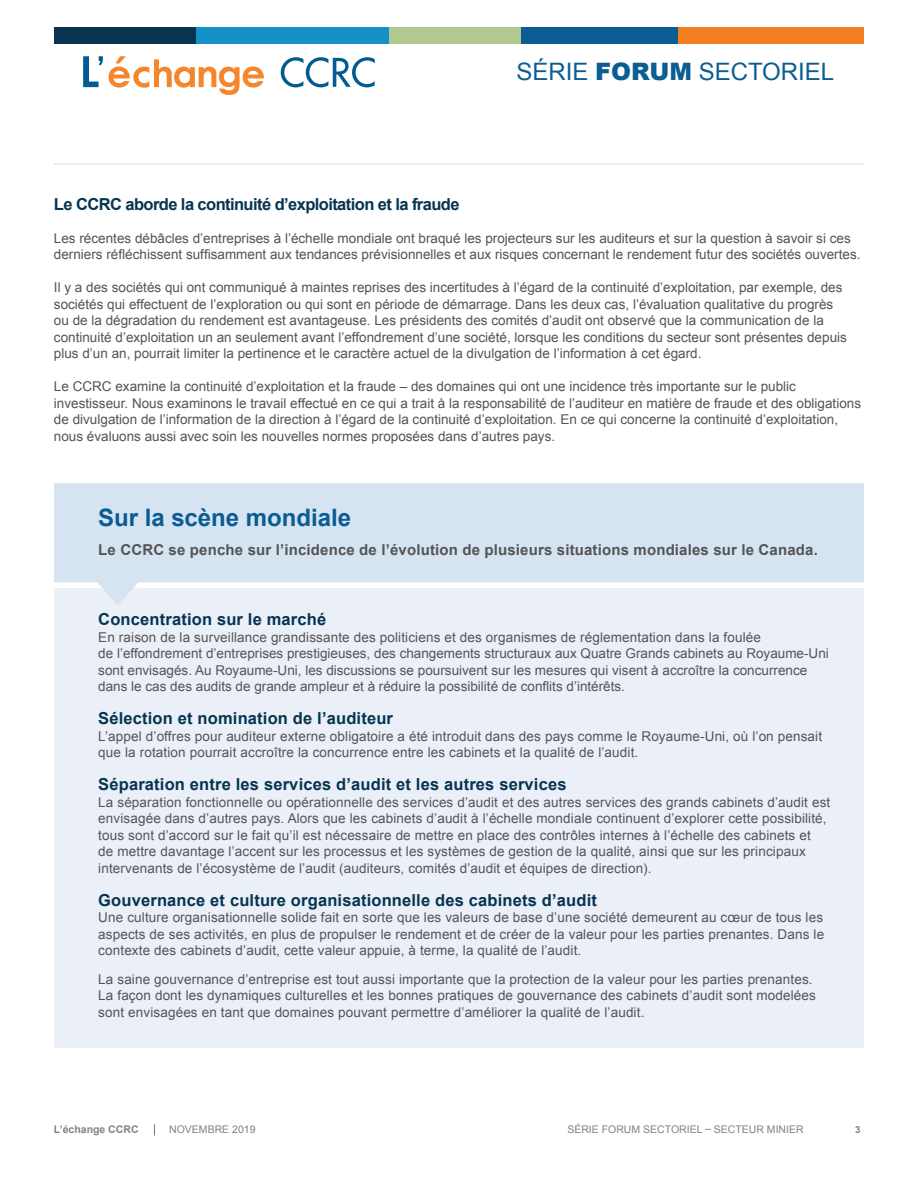
<style>
.page{position:relative;width:918px;height:1188px;background:#fff}
.page>*{position:absolute;margin:0;border:0;box-sizing:border-box;transform-origin:0 0}
.t1{font:24px "Arial";color:#0b5d92}
.t2{font:700 24px "Arial";color:#0a5c92}
.t3{font:700 16.5px "Arial";letter-spacing:.01em;color:#063451}
.t4{font:700 16.5px "Arial";letter-spacing:-.035em;color:#063451}
.t5{font:700 15px "Arial";letter-spacing:.01em;color:#545454}
.t6{font:13.5px/16.5px "Arial";color:#545454}
.t7{font:10.5px "Arial";color:#808285}
.t8{font:700 10.5px "Arial";color:#808285}
.t9{font:700 9.75px "Arial";color:#808285}
.s1{font-weight:900}
</style>
<div class="page">
<div style="left:54px;top:27px;width:142px;height:17px;background:#063451"></div>
<div style="left:389px;top:27px;width:132px;height:17px;background:#b1c98f"></div>
<div style="left:196px;top:27px;width:193px;height:17px;background:#1491c6"></div>
<div style="left:521px;top:27px;width:157px;height:17px;background:#0a5c92"></div>
<div style="left:678px;top:27px;width:186px;height:17px;background:#f28021"></div>
<hr style="left:54px;top:163px;width:810px;height:2px;background:#e5e6e5">
<div style="left:54px;top:588px;width:810px;height:459px;background:#ebf0f8"></div>
<svg style="left:54px;top:483px;width:810px;height:122px;fill:#d6e3f1"></svg>
<svg style="left:281px;top:57px;width:94px;height:30px"></svg>
<svg style="left:109px;top:56px;width:155px;height:39px"></svg>
<svg style="left:83px;top:56px;width:20px;height:31px"></svg>
<h1 class="t1" style="left:516px;top:56px;width:319px">SÉRIE <span class="s1">FORUM</span> SECTORIEL</h1>
<p class="t4" style="left:54px;top:193px;width:407px">Le CCRC aborde la continuité d’exploitation et la fraude</p>
<p class="t6" style="left:54px;top:230px;width:808px">Les récentes débâcles d’entreprises à l’échelle mondiale ont braqué les projecteurs sur les auditeurs et sur la question à savoir si ces derniers réfléchissent suffisamment aux tendances prévisionnelles et aux risques concernant le rendement futur des sociétés ouvertes.</p>
<p class="t6" style="left:54px;top:279px;width:794px">Il y a des sociétés qui ont communiqué à maintes reprises des incertitudes à l’égard de la continuité d’exploitation, par exemple, des sociétés qui effectuent de l’exploration ou qui sont en période de démarrage. Dans les deux cas, l’évaluation qualitative du progrès ou de la dégradation du rendement est avantageuse. Les présidents des comités d’audit ont observé que la communication de la continuité d’exploitation un an seulement avant l’effondrement d’une société, lorsque les conditions du secteur sont présentes depuis plus d’un an, pourrait limiter la pertinence et le caractère actuel de la divulgation de l’information à cet égard.</p>
<p class="t6" style="left:54px;top:378px;width:809px">Le CCRC examine la continuité d’exploitation et la fraude – des domaines qui ont une incidence très importante sur le public investisseur. Nous examinons le travail effectué en ce qui a trait à la responsabilité de l’auditeur en matière de fraude et des obligations de divulgation de l’information de la direction à l’égard de la continuité d’exploitation. En ce qui concerne la continuité d’exploitation, nous évaluons aussi avec soin les nouvelles normes proposées dans d’autres pays.</p>
<h1 class="t2" style="left:98px;top:501px;width:254px">Sur la scène mondiale</h1>
<p class="t5" style="left:98px;top:540px;width:721px">Le CCRC se penche sur l’incidence de l’évolution de plusieurs situations mondiales sur le Canada.</p>
<p class="t3" style="left:98px;top:609px;width:230px">Concentration sur le marché</p>
<p class="t6" style="left:98px;top:629px;width:732px">En raison de la surveillance grandissante des politiciens et des organismes de réglementation dans la foulée<br>de l’effondrement d’entreprises prestigieuses, des changements structuraux aux Quatre Grands cabinets au Royaume-Uni sont envisagés. Au Royaume-Uni, les discussions se poursuivent sur les mesures qui visent à accroître la concurrence dans le cas des audits de grande ampleur et à réduire la possibilité de conflits d’intérêts.</p>
<p class="t3" style="left:98px;top:708px;width:296px">Sélection et nomination de l’auditeur</p>
<p class="t6" style="left:98px;top:728px;width:725px">L’appel d’offres pour auditeur externe obligatoire a été introduit dans des pays comme le Royaume-Uni, où l’on pensait que la rotation pourrait accroître la concurrence entre les cabinets et la qualité de l’audit.</p>
<p class="t3" style="left:98px;top:774px;width:470px">Séparation entre les services d’audit et les autres services</p>
<p class="t6" style="left:98px;top:794px;width:734px">La séparation fonctionnelle ou opérationnelle des services d’audit et des autres services des grands cabinets d’audit est envisagée dans d’autres pays. Alors que les cabinets d’audit à l’échelle mondiale continuent d’explorer cette possibilité, tous sont d’accord sur le fait qu’il est nécessaire de mettre en place des contrôles internes à l’échelle des cabinets et<br>de mettre davantage l’accent sur les processus et les systèmes de gestion de la qualité, ainsi que sur les principaux intervenants de l’écosystème de l’audit (auditeurs, comités d’audit et équipes de direction).</p>
<p class="t3" style="left:98px;top:889px;width:500px">Gouvernance et culture organisationnelle des cabinets d’audit</p>
<p class="t6" style="left:98px;top:910px;width:727px;text-align:justify">Une culture organisationnelle solide fait en sorte que les valeurs de base d’une société demeurent au cœur de tous les aspects de ses activités, en plus de propulser le rendement et de créer de la valeur pour les parties prenantes. Dans le contexte des cabinets d’audit, cette valeur appuie, à terme, la qualité de l’audit.</p>
<p class="t6" style="left:98px;top:971px;width:719px">La saine gouvernance d’entreprise est tout aussi importante que la protection de la valeur pour les parties prenantes.<br>La façon dont les dynamiques culturelles et les bonnes pratiques de gouvernance des cabinets d’audit sont modelées sont envisagées en tant que domaines pouvant permettre d’améliorer la qualité de l’audit.</p>
<p class="t8" style="left:54px;top:1122px;width:86px">L’échange CCRC</p>
<p class="t7" style="left:169px;top:1123px;width:88px">NOVEMBRE 2019</p>
<p class="t7" style="left:567px;top:1123px;width:238px">SÉRIE FORUM SECTORIEL – SECTEUR MINIER</p>
<p class="t9" style="left:855px;top:1123px;width:7px">3</p>
</div>
